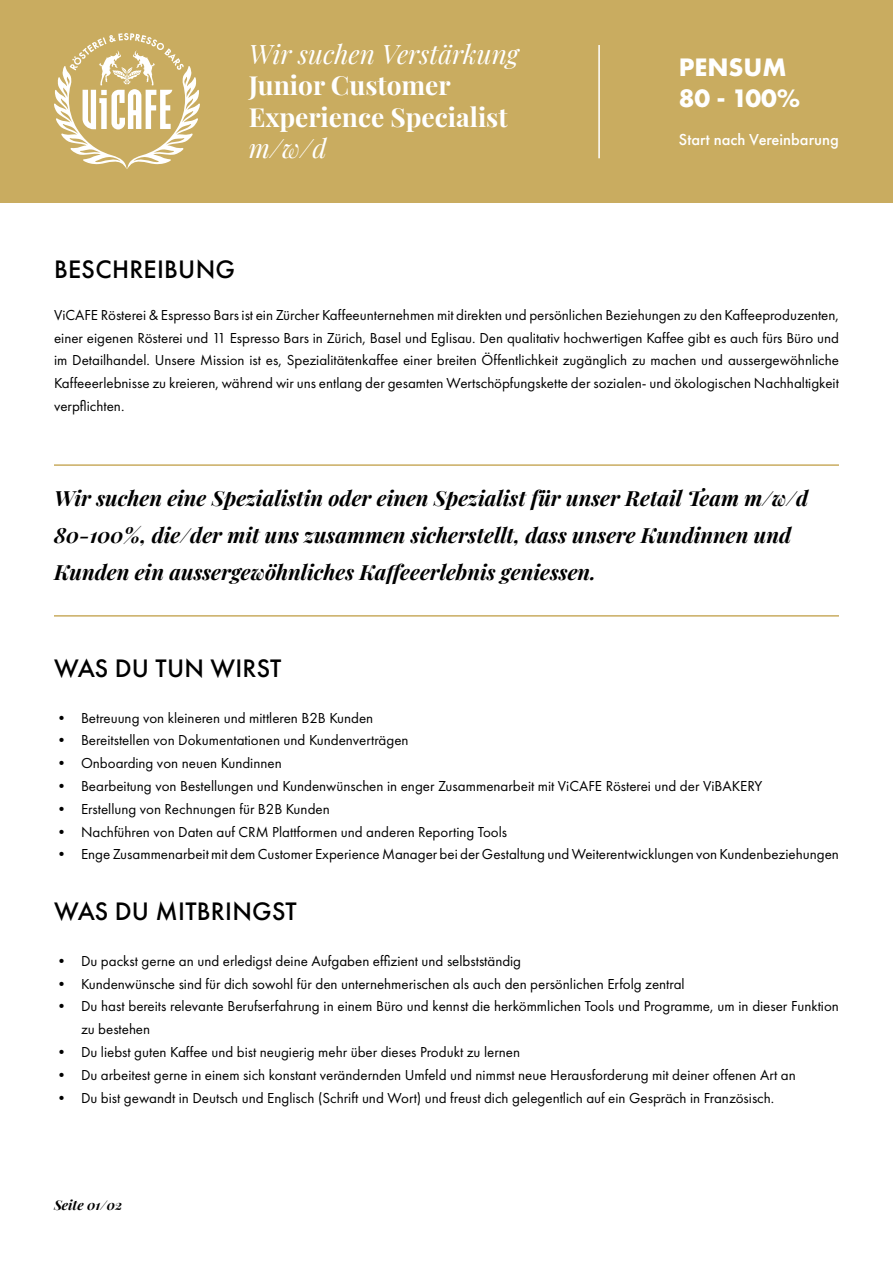
<style>
.page{position:relative;width:893px;height:1263px;background:#fff}
.page>*{position:absolute;margin:0;border:0;box-sizing:border-box;transform-origin:0 0}
.t1{font:500 26.25px "Futura PT";letter-spacing:.01em;color:#000}
.t2{font:700 26.25px/31.5px "Playfair Display";color:#fff}
.t3{font:italic 26.25px "Playfair Display";color:#fff}
.t4{font:700 26.25px "Futura PT";color:#fff}
.t5{font:italic 700 21px/37.2px "Playfair Display";color:#000}
.t6{font:500 16.5px "Futura PT";color:#fff}
.t7{font:15px/22.8px "Futura PT";color:#000;text-align:justify}
.t8{font:italic 700 13.5px "Playfair Display";color:#000}
</style>
<div class="page">
<div style="left:0;top:0;width:893px;height:202px;background:#c9ac60"></div>
<svg style="left:54px;top:33px;width:146px;height:136px"></svg>
<hr style="left:598px;top:45px;width:2px;height:113px;background:#fff">
<hr style="left:54px;top:464px;width:785px;height:2px;background:#c9ac60">
<hr style="left:54px;top:615px;width:785px;height:2px;background:#c9ac60">
<p class="t3" style="left:249px;top:33px;width:272px">Wir suchen Verstärkung</p>
<p class="t2" style="left:249px;top:67px;width:260px">Junior Customer<br>Experience Specialist</p>
<p class="t3" style="left:249px;top:128px;width:80px">m/w/d</p>
<p class="t1" style="left:54px;top:253px;width:183px">BESCHREIBUNG</p>
<p class="t4" style="left:679px;top:50px;width:109px">PENSUM</p>
<p class="t4" style="left:679px;top:81px;width:123px">80 - 100%</p>
<p class="t6" style="left:679px;top:129px;width:161px">Start nach Vereinbarung</p>
<p class="t7" style="left:54px;top:303px;width:786px">ViCAFE Rösterei &amp; Espresso Bars ist ein Zürcher Kaffeeunternehmen mit direkten und persönlichen Beziehungen zu den Kaffeeproduzenten, einer eigenen Rösterei und 11 Espresso Bars in Zürich, Basel und Eglisau. Den qualitativ hochwertigen Kaffee gibt es auch fürs Büro und im Detailhandel. Unsere Mission ist es, Spezialitätenkaffee einer breiten Öffentlichkeit zugänglich zu machen und aussergewöhnliche Kaffeeerlebnisse zu kreieren, während wir uns entlang der gesamten Wertschöpfungskette der sozialen- und ökologischen Nachhaltigkeit verpflichten.</p>
<p class="t5" style="left:54px;top:477px;width:756px">Wir suchen eine Spezialistin oder einen Spezialist für unser Retail Team m/w/d<br>80-100%, die/der mit uns zusammen sicherstellt, dass unsere Kundinnen und<br>Kunden ein aussergewöhnliches Kaffeeerlebnis geniessen.</p>
<p class="t1" style="left:54px;top:652px;width:229px">WAS DU TUN WIRST</p>
<p class="t7" style="left:54px;top:706px;width:321px">• Betreuung von kleineren und mittleren B2B Kunden</p>
<p class="t7" style="left:54px;top:729px;width:356px">• Bereitstellen von Dokumentationen und Kundenverträgen</p>
<p class="t7" style="left:54px;top:752px;width:229px">• Onboarding von neuen Kundinnen</p>
<p class="t7" style="left:54px;top:774px;width:710px">• Bearbeitung von Bestellungen und Kundenwünschen in enger Zusammenarbeit mit ViCAFE Rösterei und der ViBAKERY</p>
<p class="t7" style="left:54px;top:797px;width:277px">• Erstellung von Rechnungen für B2B Kunden</p>
<p class="t7" style="left:54px;top:820px;width:455px">• Nachführen von Daten auf CRM Plattformen und anderen Reporting Tools</p>
<p class="t7" style="left:54px;top:843px;width:786px">• Enge Zusammenarbeit mit dem Customer Experience Manager bei der Gestaltung und Weiterentwicklungen von Kundenbeziehungen</p>
<p class="t1" style="left:54px;top:896px;width:244px">WAS DU MITBRINGST</p>
<p class="t7" style="left:54px;top:949px;width:469px">• Du packst gerne an und erledigst deine Aufgaben effizient und selbstständig</p>
<p class="t7" style="left:54px;top:972px;width:632px">• Kundenwünsche sind für dich sowohl für den unternehmerischen als auch den persönlichen Erfolg zentral</p>
<p class="t7" style="left:81px;top:995px;width:759px;text-indent:-27px">• Du hast bereits relevante Berufserfahrung in einem Büro und kennst die herkömmlichen Tools und Programme, um in dieser Funktion zu bestehen</p>
<p class="t7" style="left:54px;top:1040px;width:468px">• Du liebst guten Kaffee und bist neugierig mehr über dieses Produkt zu lernen</p>
<p class="t7" style="left:54px;top:1063px;width:743px">• Du arbeitest gerne in einem sich konstant verändernden Umfeld und nimmst neue Herausforderung mit deiner offenen Art an</p>
<p class="t7" style="left:54px;top:1086px;width:722px">• Du bist gewandt in Deutsch und Englisch (Schrift und Wort) und freust dich gelegentlich auf ein Gespräch in Französisch.</p>
<p class="t8" style="left:54px;top:1194px;width:70px">Seite 01/02</p>
</div>
